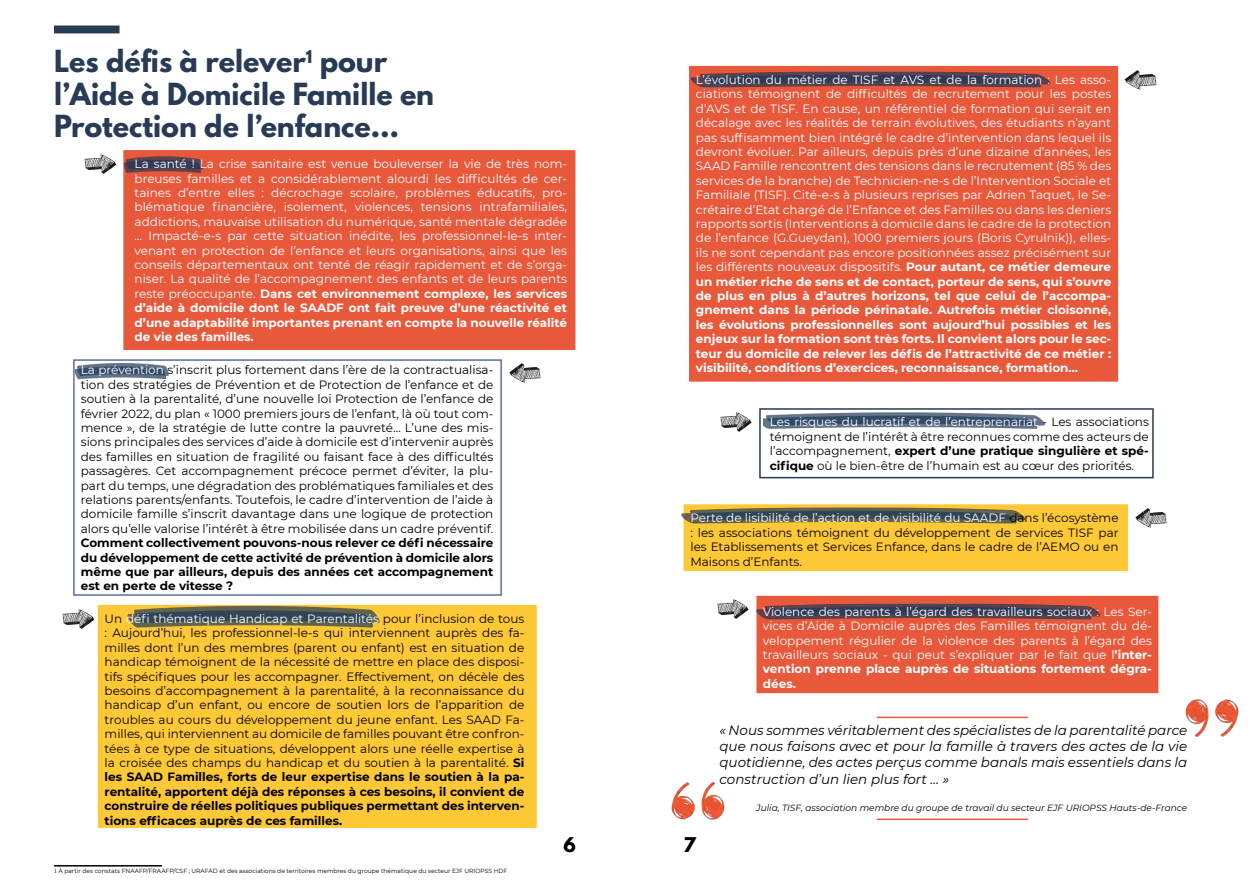
<style>
.page{position:relative;width:1259px;height:893px;background:#fff}
.page>*{position:absolute;margin:0;border:0;box-sizing:border-box;transform-origin:0 0}
.t1{font:700 27px/32.4px "League Spartan";color:#283b56}
.t2{font:700 18px "League Spartan";color:#000}
.t3{font:italic 13.5px/16.2px "Montserrat";color:#000;text-align:justify}
.t4{font:12px/14.4px "Montserrat";color:#fff;text-align:justify}
.t5{font:12px/14.4px "Montserrat";color:#000;text-align:justify}
.t6{font:700 12px/14.4px "Montserrat";color:#000;text-align:justify}
.t7{font:italic 9px "Montserrat";color:#000}
.t8{font:6px "Montserrat";color:#000}
.s1{font-weight:700}
.s2{color:#fff}
.s3{font-family:"Minion Pro"}
</style>
<div class="page">
<img style="left:76px;top:363px;width:93px;height:17px">
<hr style="left:54px;top:865px;width:108px;height:1px;background:#000">
<div style="left:54px;top:26px;width:65px;height:7px;background:#283b56"></div>
<div style="left:123px;top:150px;width:452px;height:200px;background:#e8593c;border:2px solid #e8593c"></div>
<div style="left:98px;top:605px;width:439px;height:223px;background:#ffc836"></div>
<img style="left:62px;top:605px;width:39px;height:27px">
<img style="left:509px;top:363px;width:32px;height:20px">
<img style="left:84px;top:154px;width:30px;height:20px">
<div style="left:73px;top:359px;width:429px;height:237px;border:2px solid #5c709f"></div>
<img style="left:114px;top:150px;width:100px;height:36px">
<img style="left:117px;top:593px;width:264px;height:35px">
<div style="left:689px;top:66px;width:429px;height:316px;background:#e8593c;border:2px solid #e8593c"></div>
<div style="left:759px;top:408px;width:394px;height:70px;border:2px solid #283b56"></div>
<div style="left:683px;top:504px;width:445px;height:67px;background:#ffc836"></div>
<div style="left:756px;top:596px;width:402px;height:97px;background:#e8593c"></div>
<img style="left:717px;top:603px;width:6px;height:12px">
<img style="left:1135px;top:508px;width:32px;height:20px">
<img style="left:720px;top:412px;width:32px;height:20px">
<img style="left:1117px;top:66px;width:40px;height:28px">
<img style="left:689px;top:65px;width:363px;height:36px">
<img style="left:763px;top:408px;width:310px;height:21px">
<img style="left:681px;top:504px;width:350px;height:34px">
<img style="left:723px;top:595px;width:383px;height:39px">
<img style="left:1185px;top:699px;width:54px;height:38px">
<img style="left:671px;top:782px;width:54px;height:38px">
<hr style="left:877px;top:819px;width:151px;height:1px;background:#e8593c">
<hr style="left:877px;top:717px;width:151px;height:1px;background:#e8593c">
<h1 class="t1" style="left:54px;top:45px;width:381px">Les défis à relever<sup>1</sup> pour l’Aide à Domicile Famille en<br>Protection de l’enfance…</h1>
<p class="t4" style="left:135px;top:156px;width:434px">La santé ! La crise sanitaire est venue bouleverser la vie de très nom&shy;breuses familles et a considérablement alourdi les difficultés de cer&shy;taines d’entre elles : décrochage scolaire, problèmes éducatifs, pro&shy;blématique financière, isolement, violences, tensions intrafamiliales, addictions, mauvaise utilisation du numérique, santé mentale dégradée … Impacté-e-s par cette situation inédite, les professionnel-le-s inter&shy;venant en protection de l’enfance et leurs organisations, ainsi que les conseils départementaux ont tenté de réagir rapidement et de s’orga&shy;niser. La qualité de l’accompagnement des enfants et de leurs parents reste préoccupante. <span class="s1">Dans cet environnement complexe, les services d’aide à domicile dont le SAADF ont fait preuve d’une réactivité et d’une adaptabilité importantes prenant en compte la nouvelle réalité de vie des familles.</span></p>
<p class="t5" style="left:81px;top:362px;width:414px"><span class="s2">La prévention</span> s’inscrit plus fortement dans l’ère de la contractualisa&shy;tion des stratégies de Prévention et de Protection de l’enfance et de soutien à la parentalité, d’une nouvelle loi Protection de l’enfance de février 2022, du plan « 1000 premiers jours de l’enfant, là où tout com&shy;mence », de la stratégie de lutte contre la pauvreté… L’une des mis&shy;sions principales des services d’aide à domicile est d’intervenir auprès des familles en situation de fragilité ou faisant face à des difficultés passagères. Cet accompagnement précoce permet d’éviter, la plu&shy;part du temps, une dégradation des problématiques familiales et des relations parents/enfants. Toutefois, le cadre d’intervention de l’aide à domicile famille s’inscrit davantage dans une logique de protection alors qu’elle valorise l’intérêt à être mobilisée dans un cadre préventif.</p>
<p class="t6" style="left:81px;top:535px;width:414px">Comment collectivement pouvons-nous relever ce défi nécessaire du développement de cette activité de prévention à domicile alors même que par ailleurs, depuis des années cet accompagnement est en perte de vitesse ?</p>
<p class="t5" style="left:105px;top:611px;width:421px">Un <span class="s2">défi thématique Handicap et Parentalités</span> pour l’inclusion de tous : Aujourd’hui, les professionnel-le-s qui interviennent auprès des fa&shy;milles dont l’un des membres (parent ou enfant) est en situation de handicap témoignent de la nécessité de mettre en place des disposi&shy;tifs spécifiques pour les accompagner. Effectivement, on décèle des besoins d’accompagnement à la parentalité, à la reconnaissance du handicap d’un enfant, ou encore de soutien lors de l’apparition de troubles au cours du développement du jeune enfant. Les SAAD Fa&shy;milles, qui interviennent au domicile de familles pouvant être confron&shy;tées à ce type de situations, développent alors une réelle expertise à la croisée des champs du handicap et du soutien à la parentalité. <span class="s1">Si les SAAD Familles, forts de leur expertise dans le soutien à la pa&shy;rentalité, apportent déjà des réponses à ces besoins, il convient de construire de réelles politiques publiques permettant des interven&shy;tions efficaces auprès de ces familles.</span></p>
<p class="t8" style="left:54px;top:867px;width:455px"><span class="s3">1</span> À partir des constats FNAAFP/FRAAFP/CSF ; URAFAD et des associations de territoires membres du groupe thématique du secteur EJF URIOPSS HDF</p>
<h2 class="t2" style="left:563px;top:831px;width:14px">6</h2>
<p class="t4" style="left:696px;top:72px;width:417px">L’évolution du métier de TISF et AVS et de la formation : Les asso&shy;ciations témoignent de difficultés de recrutement pour les postes d’AVS et de TISF. En cause, un référentiel de formation qui serait en décalage avec les réalités de terrain évolutives, des étudiants n’ayant pas suffisamment bien intégré le cadre d’intervention dans lequel ils devront évoluer. Par ailleurs, depuis près d’une dizaine d’années, les SAAD Famille rencontrent des tensions dans le recrutement (85 % des services de la branche) de Technicien-ne-s de l’Intervention Sociale et Familiale (TISF). Cité-e-s à plusieurs reprises par Adrien Taquet, le Se&shy;crétaire d’Etat chargé de l’Enfance et des Familles ou dans les deniers rapports sortis (Interventions à domicile dans le cadre de la protection de l’enfance (G.Gueydan), 1000 premiers jours (Boris Cyrulnik)), elles&shy;ils ne sont cependant pas encore positionnées assez précisément sur les différents nouveaux dispositifs. <span class="s1">Pour autant, ce métier demeure un métier riche de sens et de contact, porteur de sens, qui s’ouvre de plus en plus à d’autres horizons, tel que celui de l’accompa&shy;gnement dans la période périnatale. Autrefois métier cloisonné, les évolutions professionnelles sont aujourd’hui possibles et les enjeux sur la formation sont très forts. Il convient alors pour le sec&shy;teur du domicile de relever les défis de l’attractivité de ce métier : visibilité, conditions d’exercices, reconnaissance, formation…</span></p>
<p class="t5" style="left:770px;top:415px;width:380px"><span class="s2">Les risques du lucratif et de l’entreprenariat</span> - Les associations témoignent de l’intérêt à être reconnues comme des acteurs de l’accompagnement, <span class="s1">expert d’une pratique singulière et spé&shy;cifique</span> où le bien-être de l’humain est au cœur des priorités.</p>
<p class="t5" style="left:690px;top:510px;width:430px"><span class="s2">Perte de lisibilité de l’action et de visibilité du SAADF</span> dans l’écosystème : les associations témoignent du développement de services TISF par les Etablissements et Services Enfance, dans le cadre de l’AEMO ou en Maisons d’Enfants.</p>
<h2 class="t2" style="left:683px;top:831px;width:14px">7</h2>
<p class="t4" style="left:763px;top:604px;width:390px">Violence des parents à l’égard des travailleurs sociaux : Les Ser&shy;vices d’Aide à Domicile auprès des Familles témoignent du dé&shy;veloppement régulier de la violence des parents à l’égard des travailleurs sociaux - qui peut s’expliquer par le fait que l<span class="s1">’inter&shy;vention prenne place auprès de situations fortement dégra&shy;dées.</span></p>
<p class="t3" style="left:719px;top:721px;width:469px">« Nous sommes véritablement des spécialistes de la parentalité parce que nous faisons avec et pour la famille à travers des actes de la vie quotidienne, des actes perçus comme banals mais essentiels dans la construction d’un lien plus fort … »</p>
<p class="t7" style="left:756px;top:801px;width:432px">Julia, TISF, association membre du groupe de travail du secteur EJF URIOPSS Hauts-de-France</p>
</div>
